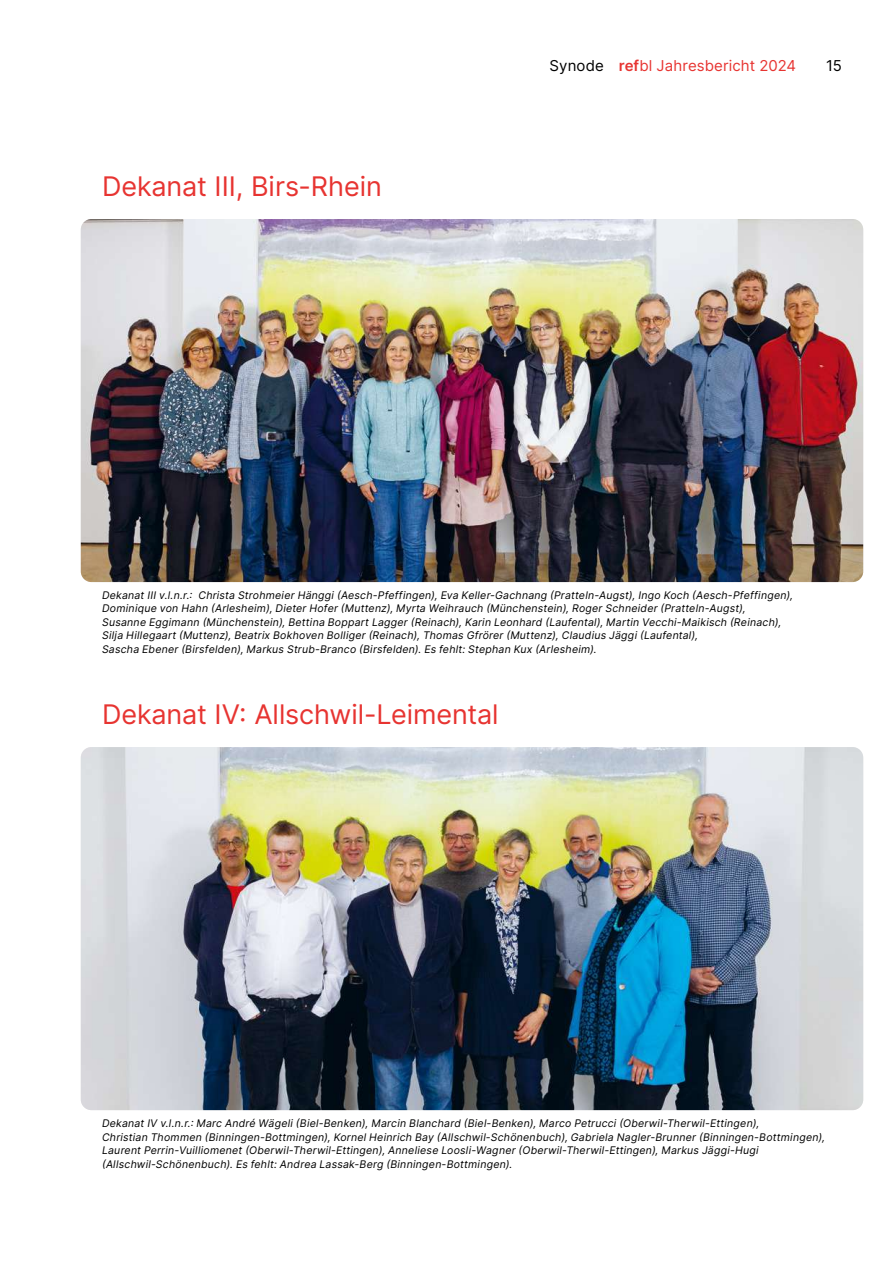
<style>
.page{position:relative;width:893px;height:1263px;background:#fff}
.page>*{position:absolute;margin:0;border:0;box-sizing:border-box;transform-origin:0 0}
.t1{font:27px "Inter";color:#e73431}
.t2{font:15px "Inter";letter-spacing:.005em;color:#e73431}
.t3{font:15px "Inter";color:#000}
.t4{font:10.5px/13.5px "Inter";letter-spacing:.025em;color:#000}
.s1{color:#000}
</style>
<div class="page">
<img style="left:81px;top:219px;width:782px;height:363px">
<img style="left:81px;top:747px;width:782px;height:363px">
<h1 class="t1" style="left:102px;top:166px;width:281px">Dekanat III, Birs-Rhein</h1>
<h2 class="t2" style="left:549px;top:54px;width:248px"><span class="s1">Synode</span> refbl Jahresbericht 2024</h2>
<h2 class="t3" style="left:826px;top:54px;width:17px">15</h2>
<p class="t4" style="left:102px;top:588px;width:692px">Dekanat III v.l.n.r.: Christa Strohmeier Hänggi (Aesch-Pfeffingen), Eva Keller-Gachnang (Pratteln-Augst), Ingo Koch (Aesch-Pfeffingen), Dominique von Hahn (Arlesheim), Dieter Hofer (Muttenz), Myrta Weihrauch (Münchenstein), Roger Schneider (Pratteln-Augst),<br>Susanne Eggimann (Münchenstein), Bettina Boppart Lagger (Reinach), Karin Leonhard (Laufental), Martin Vecchi-Maikisch (Reinach), Silja Hillegaart (Muttenz), Beatrix Bokhoven Bolliger (Reinach), Thomas Gfrörer (Muttenz), Claudius Jäggi (Laufental),<br>Sascha Ebener (Birsfelden), Markus Strub-Branco (Birsfelden). Es fehlt: Stephan Kux (Arlesheim).</p>
<h1 class="t1" style="left:102px;top:694px;width:398px">Dekanat IV: Allschwil-Leimental</h1>
<p class="t4" style="left:102px;top:1116px;width:724px">Dekanat IV v.l.n.r.: Marc André Wägeli (Biel-Benken), Marcin Blanchard (Biel-Benken), Marco Petrucci (Oberwil-Therwil-Ettingen),<br>Christian Thommen (Binningen-Bottmingen), Kornel Heinrich Bay (Allschwil-Schönenbuch), Gabriela Nagler-Brunner (Binningen-Bottmingen), Laurent Perrin-Vuilliomenet (Oberwil-Therwil-Ettingen), Anneliese Loosli-Wagner (Oberwil-Therwil-Ettingen), Markus Jäggi-Hugi (Allschwil-Schönenbuch). Es fehlt: Andrea Lassak-Berg (Binningen-Bottmingen).</p>
</div>
